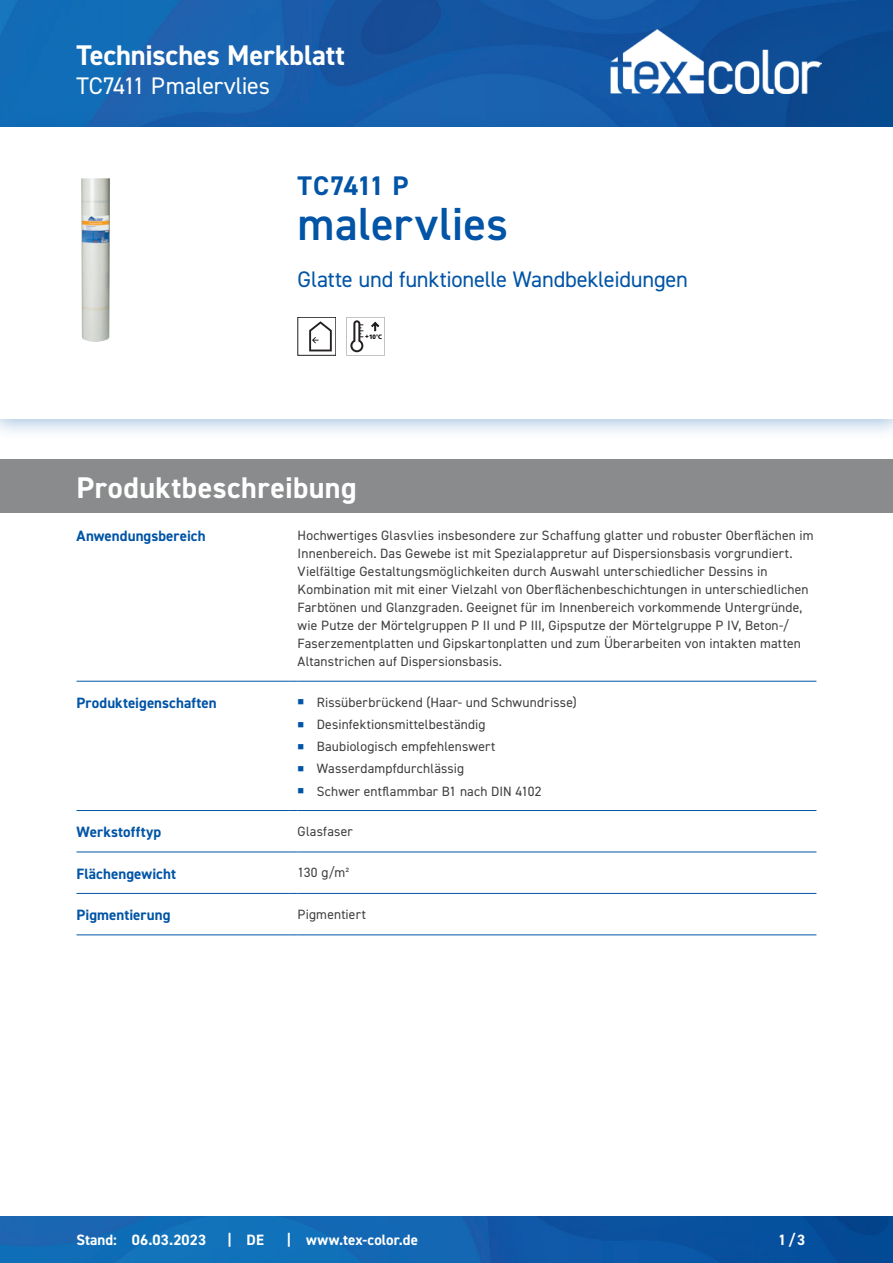
<style>
.page{position:relative;width:893px;height:1263px;background:#fff}
.page>*{position:absolute;margin:0;border:0;box-sizing:border-box;transform-origin:0 0}
.CB_AF_Produktname{font:600 46.5px "DIN2014";letter-spacing:.005em;color:#0154a6}
.CB_AF_Kapitel_Uebers{font:700 30px "DIN2014";letter-spacing:.015em;color:#fff}
.CB_AF_Kopf_TM{font:700 28.5px "DIN2014";letter-spacing:-.005em;color:#fff}
.CB_AF_Produktkuerzel{font:700 27px "DIN2014";letter-spacing:-.02em;color:#0154a6}
.CB_AF_Kopf_Produktna{font:24px "DIN2014";letter-spacing:-.015em;color:#fff}
.CB_AF_Subline_Produk{font:22.5px "DIN2014";letter-spacing:-.01em;color:#0154a6}
.CB_AF_Abschnitt_Uebe{font:700 15px "DIN2014";letter-spacing:.005em;color:#0154a6}
.CB_AF_Fuß_Stand_link{font:700 15px "DIN2014";letter-spacing:.005em;color:#fff}
.CB_AF_Text_Standard{font:13.5px/18px "DIN2014";letter-spacing:.01em;color:#3e3e3f}
.t1{font:900 6.3px "Frutiger LT";color:#000}
.s1{font-weight:400}
</style>
<div class="page">
<img style="left:0;top:0;width:893px;height:111px">
<img style="left:0;top:1216px;width:893px;height:47px">
<div style="left:0;top:111px;width:893px;height:329px;background:#0154a6;opacity:.35"></div>
<div style="left:0;top:128px;width:893px;height:291px;background:#fff"></div>
<img style="left:81px;top:178px;width:29px;height:164px">
<svg style="left:309px;top:321px;width:23px;height:30px"></svg>
<svg style="left:346px;top:317px;width:39px;height:38px"></svg>
<hr style="left:77px;top:681px;width:212px;height:1px;background:#0154a6">
<hr style="left:298px;top:681px;width:518px;height:1px;background:#0154a6">
<hr style="left:77px;top:810px;width:212px;height:1px;background:#0154a6">
<hr style="left:298px;top:810px;width:518px;height:1px;background:#0154a6">
<hr style="left:77px;top:851px;width:212px;height:1px;background:#0154a6">
<hr style="left:298px;top:851px;width:518px;height:1px;background:#0154a6">
<hr style="left:77px;top:893px;width:212px;height:1px;background:#0154a6">
<hr style="left:298px;top:893px;width:518px;height:1px;background:#0154a6">
<hr style="left:77px;top:934px;width:212px;height:1px;background:#0154a6">
<hr style="left:298px;top:934px;width:518px;height:1px;background:#0154a6">
<div style="left:0;top:460px;width:893px;height:53px;background:#8a8b8c"></div>
<img style="left:610px;top:30px;width:211px;height:64px">
<p class="CB_AF_Kopf_TM" style="left:77px;top:36px;width:270px">Technisches Merkblatt</p>
<p class="CB_AF_Kopf_Produktna" style="left:77px;top:71px;width:195px">TC7411 Pmalervlies</p>
<p class="CB_AF_Produktkuerzel" style="left:298px;top:168px;width:112px">TC7411 P</p>
<p class="CB_AF_Produktname" style="left:298px;top:193px;width:212px">malervlies</p>
<p class="CB_AF_Subline_Produk" style="left:298px;top:266px;width:392px">Glatte und funktionelle Wandbekleidungen</p>
<p class="t1" style="left:365px;top:333px;width:18px">+10<span class="s1">°</span>C</p>
<p class="CB_AF_Kapitel_Uebers" style="left:77px;top:468px;width:282px">Produktbeschreibung</p>
<p class="CB_AF_Abschnitt_Uebe" style="left:77px;top:526px;width:131px">Anwendungsbereich</p>
<p class="CB_AF_Text_Standard" style="left:298px;top:526px;width:518px">Hochwertiges Glasvlies insbesondere zur Schaffung glatter und robuster Oberflächen im Innenbereich. Das Gewebe ist mit Spezialappretur auf Dispersionsbasis vorgrundiert.<br>Vielfältige Gestaltungsmöglichkeiten durch Auswahl unterschiedlicher Dessins in Kombination mit mit einer Vielzahl von Oberflächenbeschichtungen in unterschiedlichen Farbtönen und Glanzgraden. Geeignet für im Innenbereich vorkommende Untergründe, wie Putze der Mörtelgruppen P II und P III, Gipsputze der Mörtelgruppe P IV, Beton-/ Faserzementplatten und Gipskartonplatten und zum Überarbeiten von intakten matten Altanstrichen auf Dispersionsbasis.</p>
<p class="CB_AF_Abschnitt_Uebe" style="left:77px;top:693px;width:142px">Produkteigenschaften</p>
<p class="CB_AF_Text_Standard" style="left:317px;top:693px;width:262px">Rissüberbrückend (Haar- und Schwundrisse)</p>
<p class="CB_AF_Text_Standard" style="left:317px;top:715px;width:170px">Desinfektionsmittelbeständig</p>
<p class="CB_AF_Text_Standard" style="left:317px;top:737px;width:180px">Baubiologisch empfehlenswert</p>
<p class="CB_AF_Text_Standard" style="left:317px;top:759px;width:149px">Wasserdampfdurchlässig</p>
<p class="CB_AF_Text_Standard" style="left:317px;top:782px;width:226px">Schwer entflammbar B1 nach DIN 4102</p>
<p class="CB_AF_Abschnitt_Uebe" style="left:77px;top:822px;width:86px">Werkstofftyp</p>
<p class="CB_AF_Text_Standard" style="left:298px;top:822px;width:57px">Glasfaser</p>
<p class="CB_AF_Abschnitt_Uebe" style="left:77px;top:863px;width:101px">Flächengewicht</p>
<p class="CB_AF_Text_Standard" style="left:298px;top:863px;width:53px">130 g/m²</p>
<p class="CB_AF_Abschnitt_Uebe" style="left:77px;top:905px;width:96px">Pigmentierung</p>
<p class="CB_AF_Text_Standard" style="left:298px;top:905px;width:70px">Pigmentiert</p>
<p class="CB_AF_Fuß_Stand_link" style="left:77px;top:1230px;width:42px">Stand:</p>
<p class="CB_AF_Fuß_Stand_link" style="left:132px;top:1230px;width:76px">06.03.2023</p>
<p class="CB_AF_Fuß_Stand_link" style="left:227px;top:1229px;width:6px">|</p>
<p class="CB_AF_Fuß_Stand_link" style="left:247px;top:1230px;width:19px">DE</p>
<p class="CB_AF_Fuß_Stand_link" style="left:287px;top:1229px;width:6px">|</p>
<p class="CB_AF_Fuß_Stand_link" style="left:306px;top:1230px;width:113px">www.tex-color.de</p>
<p class="CB_AF_Fuß_Stand_link" style="left:778px;top:1230px;width:29px">1/3</p>
</div>
